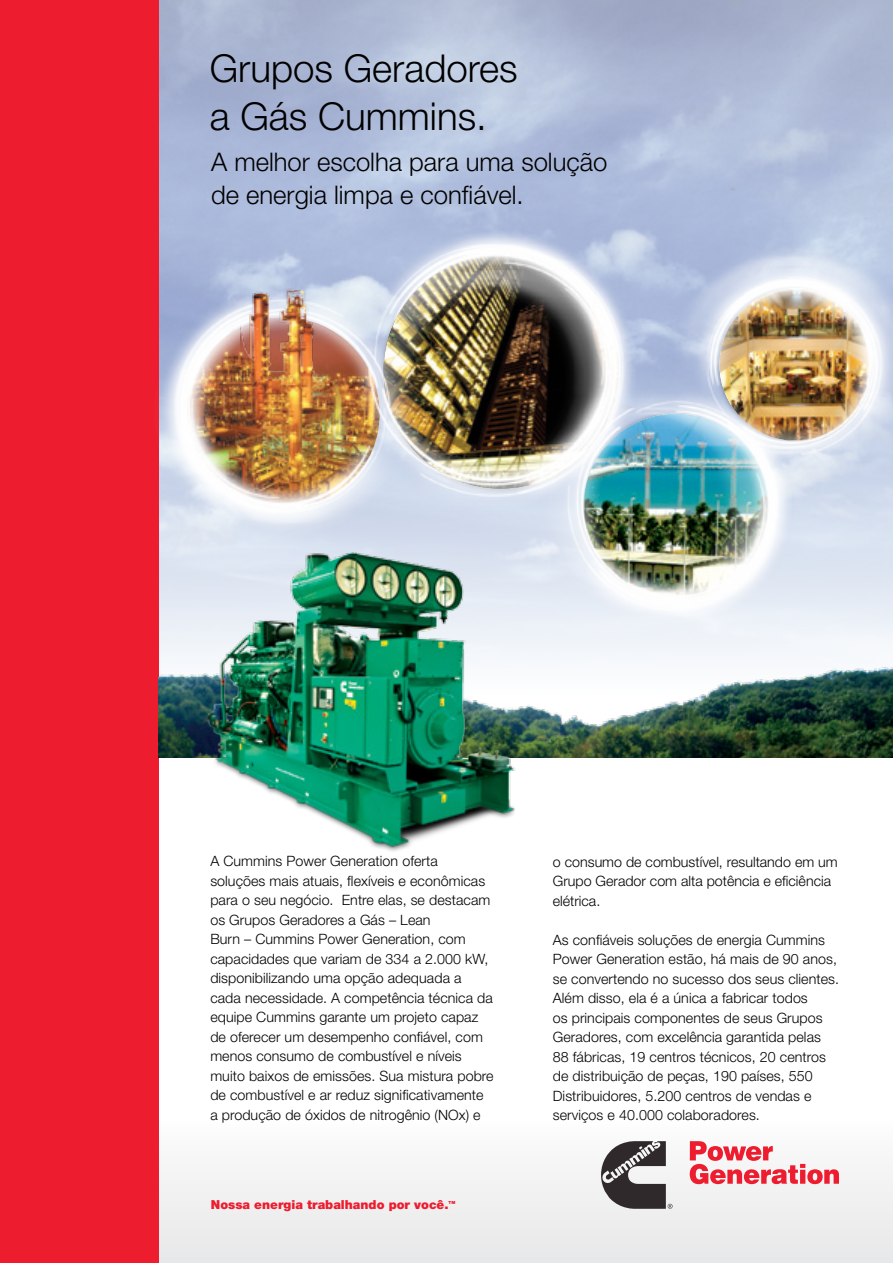
<style>
.page{position:relative;width:893px;height:1263px;background:#fff}
.page>*{position:absolute;margin:0;border:0;box-sizing:border-box;transform-origin:0 0}
.t1{font:300 38.4px/47.4px "Helvetica Neue LT";color:#000}
.t2{font:300 25.65px/33.3px "Helvetica Neue LT";color:#000}
.t3{font:300 14.25px/19.5px "Helvetica Neue LT";letter-spacing:.005em;color:#000}
.t4{font:900 12.45px "Helvetica Neue LT";color:#ed1c2e}
.t5{font:900 4.2px "Helvetica Neue LT";color:#ed1c2e}
</style>
<div class="page">
<img style="left:158px;top:0;width:735px;height:229px">
<div style="left:156px;top:757px;width:737px;height:506px;background:linear-gradient(to bottom,#fff,#f2f2f3)"></div>
<svg style="left:601px;top:1141px;width:71px;height:68px"></svg>
<svg style="left:690px;top:1141px;width:149px;height:43px"></svg>
<div style="left:0;top:0;width:158px;height:1263px;background:#ed1c2e"></div>
<img style="left:158px;top:625px;width:735px;height:132px">
<img style="left:209px;top:625px;width:308px;height:227px">
<img style="left:158px;top:229px;width:735px;height:396px">
<img style="left:241px;top:279px;width:80px;height:172px">
<h1 class="t1" style="left:210px;top:44px;width:309px">Grupos Geradores a Gás Cummins.</h1>
<h2 class="t2" style="left:211px;top:144px;width:398px">A melhor escolha para uma solução de energia limpa e confiável.</h2>
<p class="t3" style="left:210px;top:851px;width:285px">A Cummins Power Generation oferta soluções mais atuais, flexíveis e econômicas para o seu negócio. Entre elas, se destacam os Grupos Geradores a Gás – Lean<br>Burn – Cummins Power Generation, com capacidades que variam de 334 a 2.000 kW, disponibilizando uma opção adequada a cada necessidade. A competência técnica da equipe Cummins garante um projeto capaz de oferecer um desempenho confiável, com menos consumo de combustível e níveis muito baixos de emissões. Sua mistura pobre de combustível e ar reduz significativamente a produção de óxidos de nitrogênio (NOx) e</p>
<p class="t3" style="left:553px;top:852px;width:286px">o consumo de combustível, resultando em um<br>Grupo Gerador com alta potência e eficiência elétrica.</p>
<p class="t3" style="left:553px;top:930px;width:288px">As confiáveis soluções de energia Cummins Power Generation estão, há mais de 90 anos, se convertendo no sucesso dos seus clientes.<br>Além disso, ela é a única a fabricar todos<br>os principais componentes de seus Grupos Geradores, com excelência garantida pelas 88 fábricas, 19 centros técnicos, 20 centros de distribuição de peças, 190 países, 550<br>Distribuidores, 5.200 centros de vendas e serviços e 40.000 colaboradores.</p>
<p class="t4" style="left:211px;top:1197px;width:239px">Nossa energia trabalhando por você.</p>
<p class="t5" style="left:449px;top:1200px;width:8px">TM</p>
</div>
